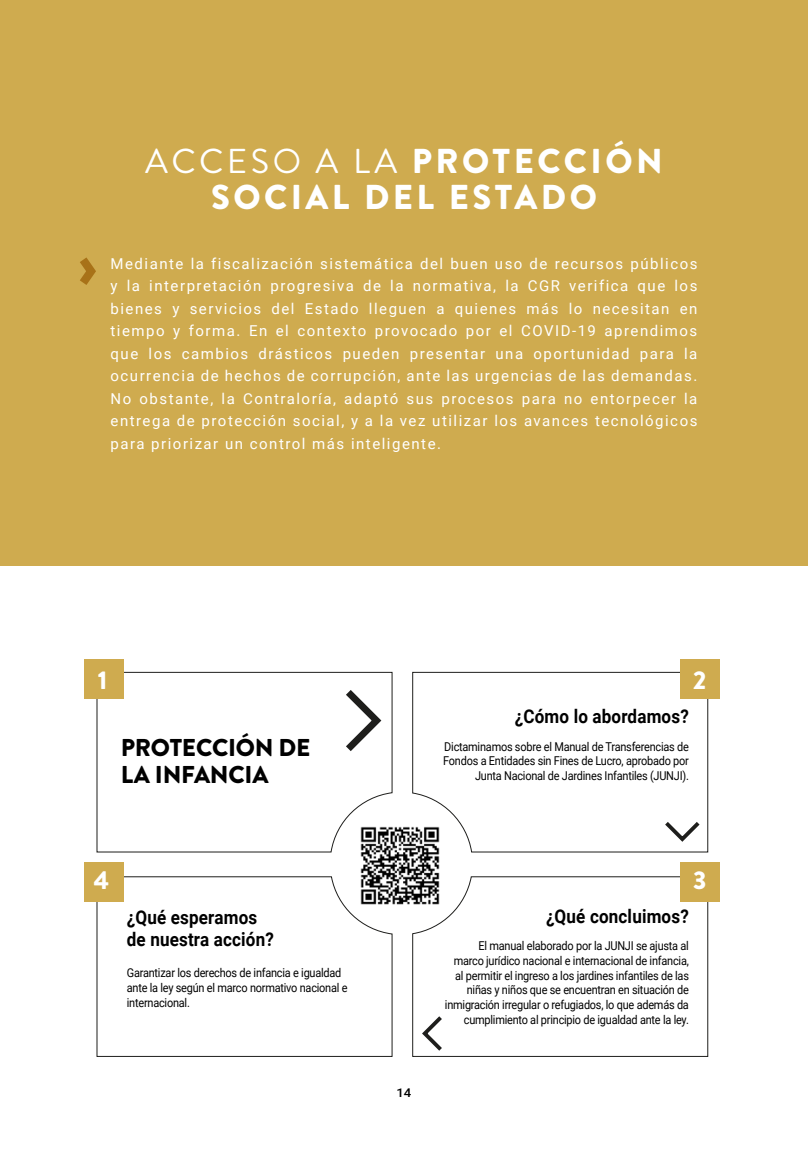
<style>
.page{position:relative;width:808px;height:1149px;background:#fff}
.page>*{position:absolute;margin:0;border:0;box-sizing:border-box;transform-origin:0 0}
.t1{font:900 34.5px/36px "Brandon Grotesque";letter-spacing:.1em;color:#fff;text-align:center}
.t2{font:900 25.65px "Brandon Grotesque";color:#fff}
.t3{font:900 24.3px/26.8px "Brandon Grotesque";letter-spacing:-.01em;color:#000}
.t4{font:700 18.9px "Roboto";letter-spacing:.01em;color:#000;scale:.9 1}
.t5{font:15px/22.5px "Roboto";letter-spacing:.1em;color:#fff;text-align:justify}
.t6{font:12.15px/14.9px "Roboto";letter-spacing:-.02em;color:#000;text-align:right;scale:.9 1}
.t7{font:500 12px "Roboto";color:#000;scale:1.1 1}
.s1{font-weight:400}
</style>
<div class="page">
<div style="left:0;top:0;width:808px;height:566px;background:#cfab4f"></div>
<svg style="left:80px;top:257px;width:16px;height:28px"></svg>
<svg style="left:96px;top:671px;width:612px;height:385px"></svg>
<div style="left:84px;top:659px;width:40px;height:40px;background:#cfab4f"></div>
<div style="left:680px;top:659px;width:40px;height:40px;background:#cfab4f"></div>
<div style="left:84px;top:861px;width:40px;height:40px;background:#cfab4f"></div>
<div style="left:680px;top:861px;width:40px;height:40px;background:#cfab4f"></div>
<img style="left:358px;top:822px;width:84px;height:85px">
<h1 class="t1" style="left:145px;top:144px;width:519px"><span class="s1">ACCESO A LA</span> PROTECCIÓN<br>SOCIAL DEL ESTADO</h1>
<p class="t5" style="left:111px;top:251px;width:588px">Mediante la fiscalización sistemática del buen uso de recursos públicos y la interpretación progresiva de la normativa, la CGR verifica que los bienes y servicios del Estado lleguen a quienes más lo necesitan en tiempo y forma. En el contexto provocado por el COVID-19 aprendimos que los cambios drásticos pueden presentar una oportunidad para la ocurrencia de hechos de corrupción, ante las urgencias de las demandas.<br>No obstante, la Contraloría, adaptó sus procesos para no entorpecer la entrega de protección social, y a la vez utilizar los avances tecnológicos para priorizar un control más inteligente.</p>
<h2 class="t2" style="left:98px;top:661px;width:11px">1</h2>
<h3 class="t3" style="left:121px;top:734px;width:191px">PROTECCIÓN DE<br>LA INFANCIA</h3>
<h2 class="t2" style="left:693px;top:661px;width:15px">2</h2>
<p class="t4" style="left:515px;top:703px;width:195px">¿Cómo lo abordamos?</p>
<p class="t6" style="left:443px;top:738px;width:274px">Dictaminamos sobre el Manual de Transferencias de<br>Fondos a Entidades sin Fines de Lucro, aprobado por<br>Junta Nacional de Jardines Infantiles (JUNJI).</p>
<h2 class="t2" style="left:94px;top:862px;width:17px">4</h2>
<h2 class="t2" style="left:693px;top:862px;width:15px">3</h2>
<p class="t4" style="left:127px;top:903px;width:146px">¿Qué esperamos</p>
<p class="t4" style="left:546px;top:903px;width:160px">¿Qué concluimos?</p>
<p class="t4" style="left:127px;top:925px;width:165px">de nuestra acción?</p>
<p class="t6" style="left:445px;top:937px;width:273px">El manual elaborado por la JUNJI se ajusta al<br>marco jurídico nacional e internacional de infancia, al permitir el ingreso a los jardines infantiles de las niñas y niños que se encuentran en situación de inmigración irregular o refugiados, lo que además da cumplimiento al principio de igualdad ante la ley.</p>
<p class="t6" style="left:127px;top:964px;width:247px;text-align:left">Garantizar los derechos de infancia e igualdad ante la ley según el marco normativo nacional e internacional.</p>
<p class="t7" style="left:396px;top:1083px;width:15px">14</p>
</div>
